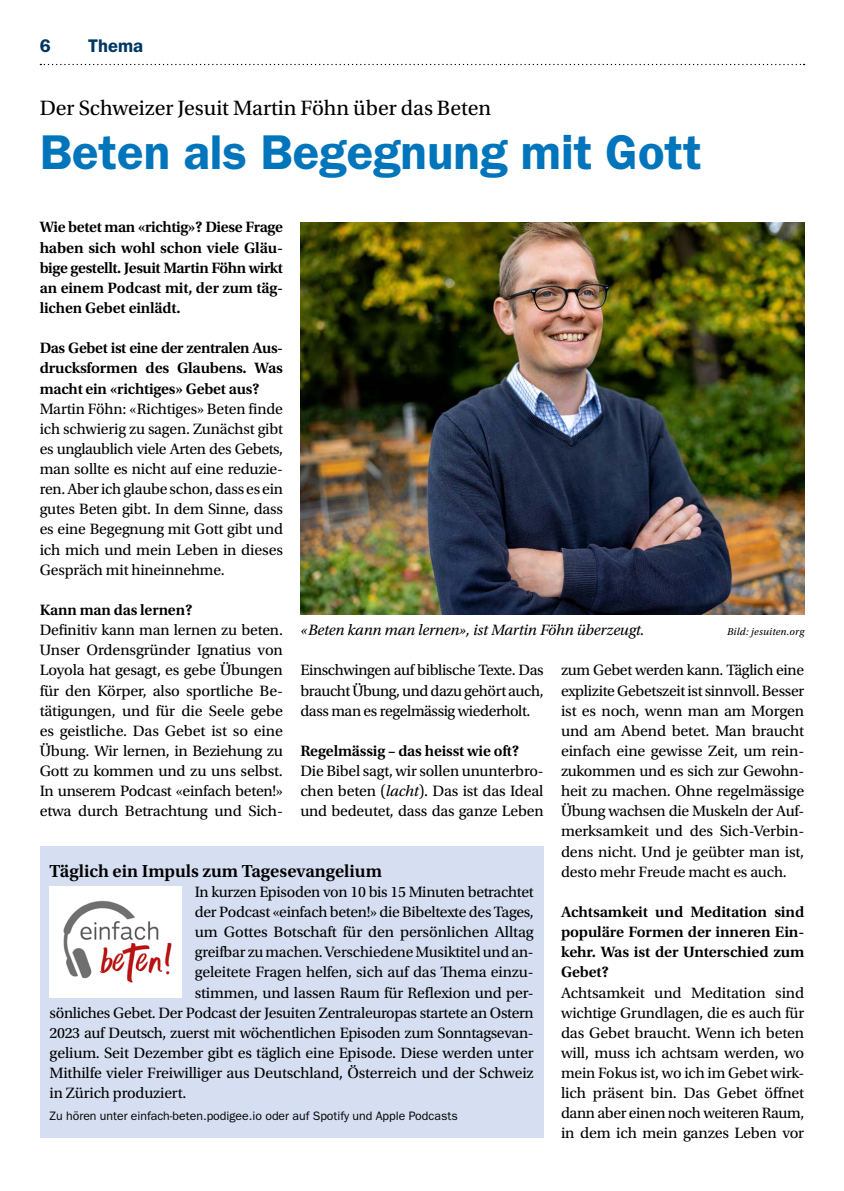
<style>
.page{position:relative;width:844px;height:1191px;background:#fff}
.page>*{position:absolute;margin:0;border:0;box-sizing:border-box;transform-origin:0 0}
.t1{font:600 49px "ITC Franklin Gothic Std";color:#0075bb}
.t2{font:21.88px "Utopia Std";color:#000}
.t3{font:600 18.38px "Utopia Std";color:#000}
.t4{font:600 18.38px "ITC Franklin Gothic Std";letter-spacing:.005em;color:#003664}
.t5{font:15.75px/20.1px "Utopia Std";letter-spacing:-.01em;color:#000;text-align:justify}
.t6{font:600 15.75px/20.1px "Utopia Std";letter-spacing:-.01em;color:#000;text-align:justify}
.t7{font:italic 15.75px "Utopia Std";letter-spacing:-.01em;color:#000}
.t8{font:12.25px "ITC Franklin Gothic Std";color:#000}
.t9{font:italic 10.5px "Utopia Std";letter-spacing:.02em;color:#000}
.s1{font-style:italic}
</style>
<div class="page">
<img style="left:300px;top:222px;width:504px;height:393px">
<div style="left:40px;top:846px;width:503px;height:292px;background:#d5dff1"></div>
<img style="left:50px;top:886px;width:131px;height:111px">
<svg style="left:40px;top:64px;width:764px;height:1px"></svg>
<p class="t4" style="left:40px;top:35px;width:13px">6</p>
<p class="t4" style="left:88px;top:35px;width:57px">Thema</p>
<h2 class="t2" style="left:40px;top:96px;width:453px">Der Schweizer Jesuit Martin Föhn über das Beten</h2>
<h1 class="t1" style="left:40px;top:123px;width:663px">Beten als Begegnung mit Gott</h1>
<p class="t6" style="left:40px;top:217px;width:245px">Wie betet man «richtig»? Diese Frage haben sich wohl schon viele Gläu&shy;bige gestellt. Jesuit Martin Föhn wirkt an einem Podcast mit, der zum täg&shy;lichen Gebet einlädt.</p>
<p class="t6" style="left:40px;top:338px;width:245px">Das Gebet ist eine der zentralen Aus&shy;drucksformen des Glaubens. Was macht ein «richtiges» Gebet aus?</p>
<p class="t5" style="left:40px;top:399px;width:245px">Martin Föhn: «Richtiges» Beten finde ich schwierig zu sagen. Zunächst gibt es unglaublich viele Arten des Gebets, man sollte es nicht auf eine reduzie&shy;ren. Aber ich glaube schon, dass es ein gutes Beten gibt. In dem Sinne, dass es eine Begegnung mit Gott gibt und ich mich und mein Leben in dieses Gespräch mit hineinnehme.</p>
<p class="t6" style="left:40px;top:600px;width:154px">Kann man das lernen?</p>
<p class="t5" style="left:40px;top:620px;width:245px">Definitiv kann man lernen zu beten.<br>Unser Ordensgründer Ignatius von Loyola hat gesagt, es gebe Übungen für den Körper, also sportliche Be&shy;tätigungen, und für die Seele gebe es geistliche. Das Gebet ist so eine Übung. Wir lernen, in Beziehung zu Gott zu kommen und zu uns selbst.<br>In unserem Podcast «einfach beten!» etwa durch Betrachtung und Sich-</p>
<p class="t7" style="left:300px;top:621px;width:345px">«Beten kann man lernen», ist Martin Föhn überzeugt.</p>
<p class="t9" style="left:727px;top:626px;width:79px">Bild: jesuiten.org</p>
<p class="t5" style="left:300px;top:660px;width:245px">Einschwingen auf biblische Texte. Das braucht Übung, und dazu gehört auch, dass man es regelmässig wiederholt.</p>
<p class="t6" style="left:300px;top:741px;width:220px">Regelmässig – das heisst wie oft?</p>
<p class="t5" style="left:300px;top:761px;width:245px">Die Bibel sagt, wir sollen ununterbro&shy;chen beten (<span class="s1">lacht</span>). Das ist das Ideal und bedeutet, dass das ganze Leben</p>
<p class="t5" style="left:561px;top:660px;width:245px">zum Gebet werden kann. Täglich eine explizite Gebetszeit ist sinnvoll. Besser ist es noch, wenn man am Morgen und am Abend betet. Man braucht einfach eine gewisse Zeit, um rein&shy;zukommen und es sich zur Gewohn&shy;heit zu machen. Ohne regelmässige Übung wachsen die Muskeln der Auf&shy;merksamkeit und des Sich-Verbin&shy;dens nicht. Und je geübter man ist, desto mehr Freude macht es auch.</p>
<p class="t6" style="left:561px;top:902px;width:245px">Achtsamkeit und Meditation sind populäre Formen der inneren Ein&shy;kehr. Was ist der Unterschied zum Gebet?</p>
<p class="t5" style="left:561px;top:982px;width:245px">Achtsamkeit und Meditation sind wichtige Grundlagen, die es auch für das Gebet braucht. Wenn ich beten will, muss ich achtsam werden, wo mein Fokus ist, wo ich im Gebet wirk&shy;lich präsent bin. Das Gebet öffnet dann aber einen noch weiteren Raum, in dem ich mein ganzes Leben vor</p>
<p class="t3" style="left:50px;top:860px;width:334px">Täglich ein Impuls zum Tagesevangelium</p>
<p class="t5" style="left:195px;top:882px;width:340px">In kurzen Episoden von 10 bis 15 Minuten betrachtet</p>
<p class="t5" style="left:195px;top:902px;width:340px">der Podcast «einfach beten!» die Bibeltexte des Tages,</p>
<p class="t5" style="left:195px;top:922px;width:340px">um Gottes Botschaft für den persönlichen Alltag</p>
<p class="t5" style="left:195px;top:942px;width:340px">greifbar zu machen. Verschiedene Musiktitel und an-</p>
<p class="t5" style="left:195px;top:962px;width:340px">geleitete Fragen helfen, sich auf das Thema einzu-</p>
<p class="t5" style="left:195px;top:982px;width:340px">stimmen, und lassen Raum für Reflexion und per-</p>
<p class="t5" style="left:50px;top:1002px;width:485px">sönliches Gebet. Der Podcast der Jesuiten Zentraleuropas startete an Ostern</p>
<p class="t5" style="left:50px;top:1022px;width:485px">2023 auf Deutsch, zuerst mit wöchentlichen Episoden zum Sonntagsevan-</p>
<p class="t5" style="left:50px;top:1043px;width:485px">gelium. Seit Dezember gibt es täglich eine Episode. Diese werden unter</p>
<p class="t5" style="left:50px;top:1063px;width:485px">Mithilfe vieler Freiwilliger aus Deutschland, Österreich und der Schweiz</p>
<p class="t5" style="left:50px;top:1083px;width:138px">in Zürich produziert.</p>
<p class="t8" style="left:50px;top:1109px;width:409px">Zu hören unter einfach-beten.podigee.io oder auf Spotify und Apple Podcasts</p>
</div>
